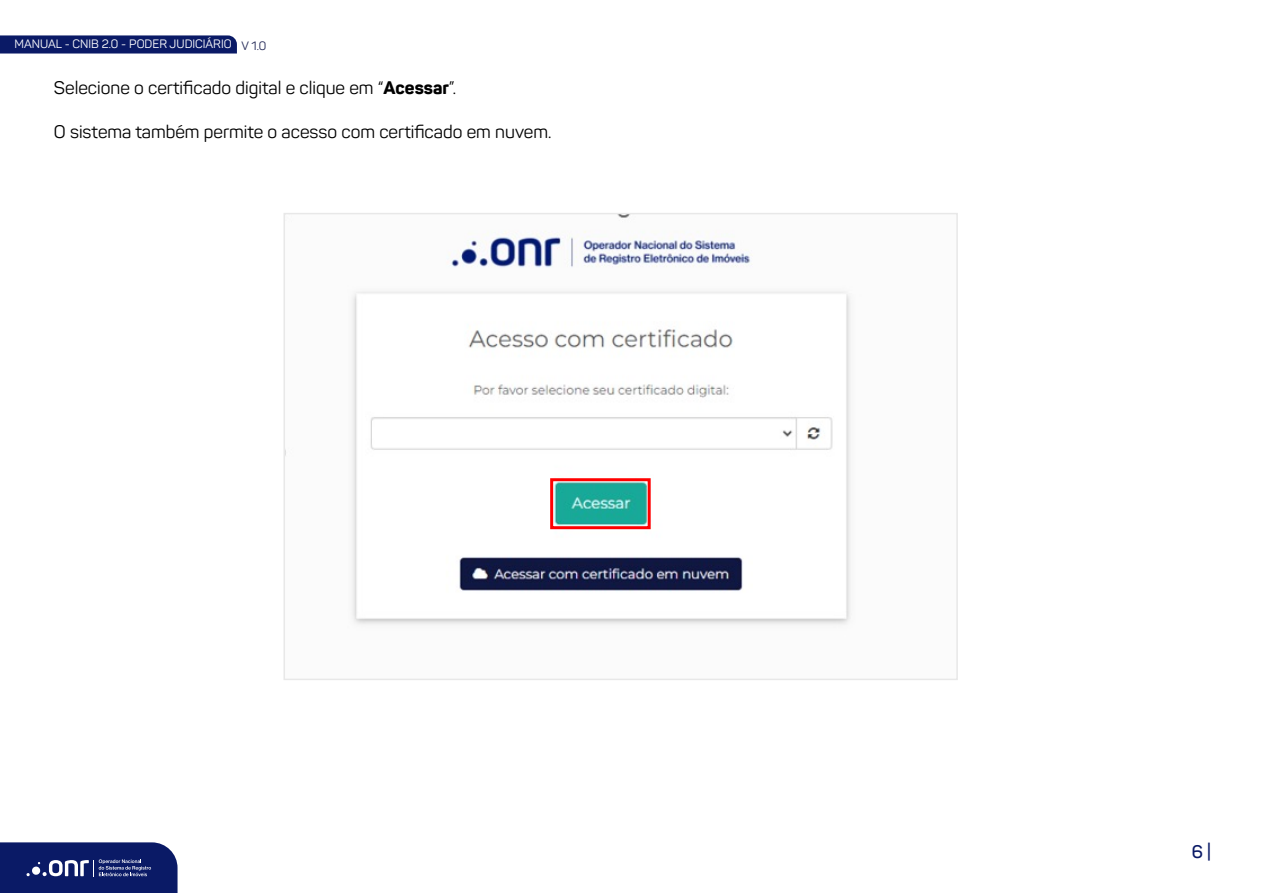
<style>
.page{position:relative;width:1263px;height:893px;background:#fff}
.page>*{position:absolute;margin:0;border:0;box-sizing:border-box;transform-origin:0 0}
.t1{font:18px "Panton";color:#000}
.t2{font:600 18px "Panton";color:#0a1a66}
.t3{font:12px "Panton";color:#fff}
.s1{color:#242a57}
.s2{font-weight:800}
</style>
<div class="page">
<svg style="left:0;top:35px;width:237px;height:19px;background:#17266e"></svg>
<svg style="left:0;top:842px;width:178px;height:51px;background:#1f2d73"></svg>
<img style="left:352px;top:216px;width:499px;height:409px">
<div style="left:283px;top:213px;width:675px;height:467px;border:2px solid #e8e8e8"></div>
<div style="left:550px;top:478px;width:101px;height:51px;border:3px solid #f00"></div>
<p class="t3" style="left:15px;top:37px;width:253px">MANUAL - CNIB 2.0 - PODER JUDICIÁRIO <span class="s1">V 1.0</span></p>
<p class="t1" style="left:54px;top:77px;width:404px">Selecione o certificado digital e clique em “<span class="s2">Acessar</span>”.</p>
<p class="t1" style="left:54px;top:120px;width:499px">O sistema também permite o acesso com certificado em nuvem.</p>
<p class="t2" style="left:1192px;top:841px;width:21px">6 |</p>
</div>
